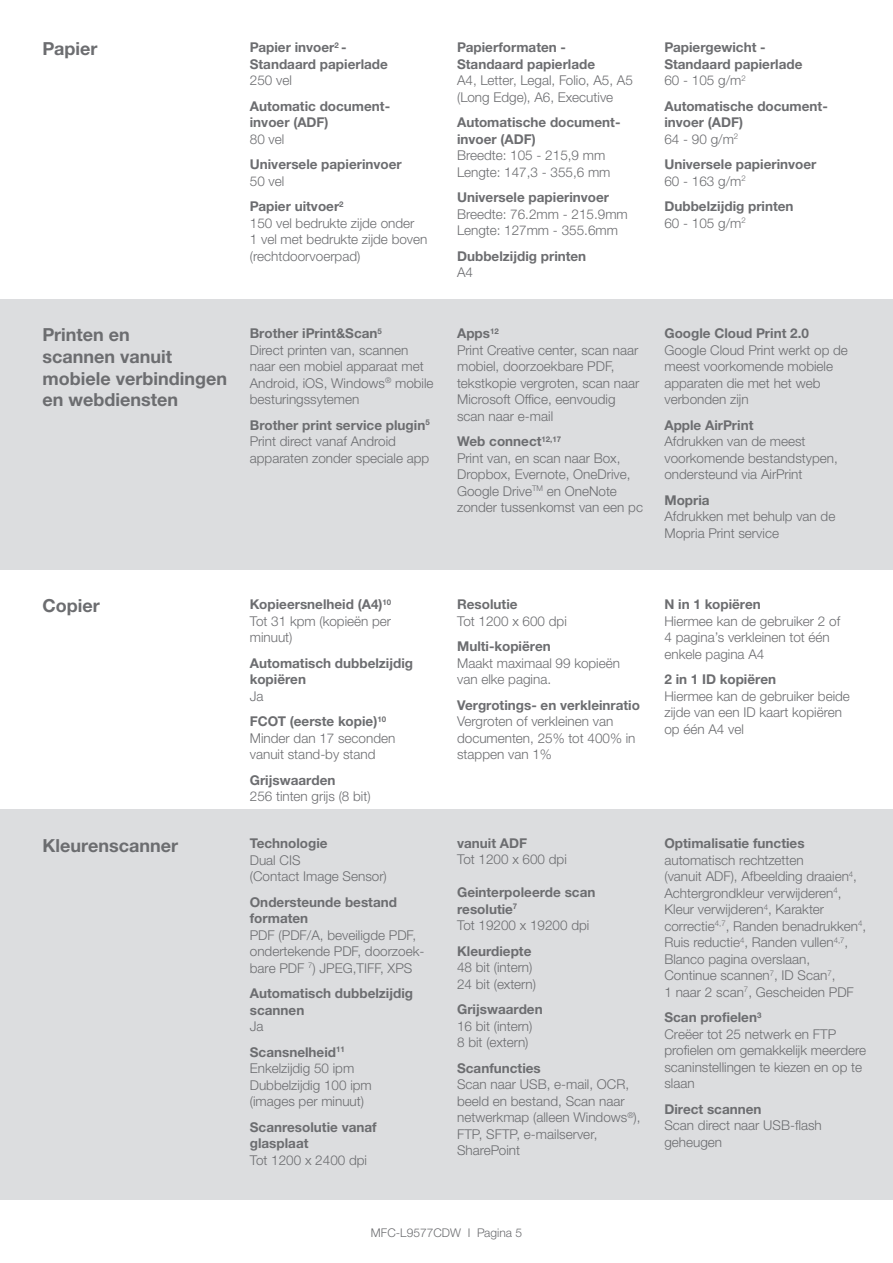
<style>
.page{position:relative;width:893px;height:1263px;background:#fff}
.page>*{position:absolute;margin:0;border:0;box-sizing:border-box;transform-origin:0 0}
.t1{font:700 18px/21.6px "Helvetica Neue LTW1 G";color:#6c6d70}
.t2{font:300 13.5px/16.5px "Helvetica Neue LTW1 G";color:#6c6d70}
.t3{font:700 13.5px/16.5px "Helvetica Neue LTW1 G";color:#6c6d70}
.t4{font:300 12px "Helvetica Neue LTW1 G";color:#6c6d70}
.s1{font-weight:300}
.s2{font-weight:700}
</style>
<div class="page">
<div style="left:0;top:809px;width:893px;height:391px;background:#dcdddf"></div>
<div style="left:0;top:300px;width:893px;height:270px;background:#dcdddf"></div>
<h1 class="t1" style="left:43px;top:38px;width:56px">Papier</h1>
<p class="t3" style="left:250px;top:39px;width:140px">Papier invoer<sup>2</sup> -<br>Standaard papierlade</p>
<p class="t2" style="left:250px;top:72px;width:44px">250 vel</p>
<p class="t3" style="left:250px;top:98px;width:142px">Automatic document&shy;invoer (ADF)</p>
<p class="t2" style="left:250px;top:131px;width:36px">80 vel</p>
<p class="t3" style="left:250px;top:156px;width:153px">Universele papierinvoer</p>
<p class="t3" style="left:250px;top:168px;width:95px;line-height:25.5px"><span class="s1">50 vel<br></span>Papier uitvoer<sup>2</sup></p>
<p class="t2" style="left:250px;top:215px;width:179px">150 vel bedrukte zijde onder<br>1 vel met bedrukte zijde boven (rechtdoorvoerpad)</p>
<h1 class="t1" style="left:43px;top:324px;width:186px">Printen en<br>scannen vanuit mobiele verbindingen en webdiensten</h1>
<p class="t2" style="left:250px;top:325px;width:185px"><span class="s2">Brother iPrint&amp;Scan</span><sup>5<br></sup>Direct printen van, scannen naar een mobiel apparaat met<br>Android, iOS, Windows<sup>®</sup> mobile besturingssytemen</p>
<p class="t2" style="left:250px;top:416px;width:181px"><span class="s2">Brother print service plugin</span><sup>5<br></sup>Print direct vanaf Android apparaten zonder speciale app</p>
<h1 class="t1" style="left:43px;top:595px;width:59px">Copier</h1>
<p class="t2" style="left:250px;top:596px;width:143px;text-align:justify"><span class="s2">Kopieersnelheid (A4)</span><sup>10<br></sup>Tot 31 kpm (kopieën per minuut)</p>
<p class="t3" style="left:250px;top:655px;width:165px">Automatisch dubbelzijdig kopiëren</p>
<p class="t3" style="left:250px;top:683px;width:138px;line-height:25.5px"><span class="s1">Ja<br></span>FCOT (eerste kopie)<sup>10</sup></p>
<p class="t2" style="left:250px;top:730px;width:147px">Minder dan 17 seconden vanuit stand-by stand</p>
<p class="t3" style="left:250px;top:772px;width:87px">Grijswaarden</p>
<p class="t2" style="left:250px;top:788px;width:122px">256 tinten grijs (8 bit)</p>
<h1 class="t1" style="left:43px;top:835px;width:137px">Kleurenscanner</h1>
<p class="t3" style="left:250px;top:835px;width:79px">Technologie</p>
<p class="t2" style="left:250px;top:852px;width:139px">Dual CIS<br>(Contact Image Sensor)</p>
<p class="t3" style="left:250px;top:894px;width:149px">Ondersteunde bestand formaten</p>
<p class="t2" style="left:250px;top:927px;width:176px">PDF (PDF/A, beveiligde PDF, ondertekende PDF, doorzoek&shy;bare PDF <sup>7</sup>) JPEG,TIFF, XPS</p>
<p class="t3" style="left:250px;top:985px;width:165px">Automatisch dubbelzijdig scannen</p>
<p class="t3" style="left:250px;top:1014px;width:96px;line-height:25.5px"><span class="s1">Ja<br></span>Scansnelheid<sup>11</sup></p>
<p class="t2" style="left:250px;top:1060px;width:124px">Enkelzijdig 50 ipm<br>Dubbelzijdig 100 ipm (images per minuut)</p>
<p class="t3" style="left:250px;top:1119px;width:128px">Scanresolutie vanaf glasplaat</p>
<p class="t2" style="left:250px;top:1152px;width:119px">Tot 1200 x 2400 dpi</p>
<p class="t3" style="left:457px;top:39px;width:140px">Papierformaten -<br>Standaard papierlade</p>
<p class="t2" style="left:457px;top:72px;width:177px">A4, Letter, Legal, Folio, A5, A5 (Long Edge), A6, Executive</p>
<p class="t3" style="left:457px;top:114px;width:165px">Automatische document&shy;invoer (ADF)</p>
<p class="t2" style="left:457px;top:147px;width:155px">Breedte: 105 - 215,9 mm<br>Lengte: 147,3 - 355,6 mm</p>
<p class="t3" style="left:457px;top:189px;width:153px">Universele papierinvoer</p>
<p class="t2" style="left:457px;top:206px;width:172px">Breedte: 76.2mm - 215.9mm<br>Lengte: 127mm - 355.6mm</p>
<p class="t3" style="left:457px;top:247px;width:131px">Dubbelzijdig printen</p>
<p class="t2" style="left:457px;top:264px;width:18px">A4</p>
<p class="t2" style="left:457px;top:325px;width:184px"><span class="s2">Apps</span><sup>12<br></sup>Print Creative center, scan naar mobiel, doorzoekbare PDF, tekstkopie vergroten, scan naar<br>Microsoft Office, eenvoudig scan naar e-mail</p>
<p class="t2" style="left:457px;top:433px;width:187px"><span class="s2">Web connect</span><sup>12,17<br></sup>Print van, en scan naar Box,<br>Dropbox, Evernote, OneDrive,<br>Google Drive<sup>TM</sup> en OneNote zonder tussenkomst van een pc</p>
<p class="t3" style="left:664px;top:39px;width:140px">Papiergewicht -<br>Standaard papierlade<br><span class="s1">60 - 105 g/m</span><sup>2</sup></p>
<p class="t3" style="left:664px;top:98px;width:165px">Automatische document&shy;invoer (ADF)<br><span class="s1">64 - 90 g/m</span><sup>2</sup></p>
<p class="t3" style="left:664px;top:156px;width:153px">Universele papierinvoer<br><span class="s1">60 - 163 g/m</span><sup>2</sup></p>
<p class="t3" style="left:664px;top:198px;width:131px">Dubbelzijdig printen<br><span class="s1">60 - 105 g/m</span><sup>2</sup></p>
<p class="t3" style="left:664px;top:325px;width:146px">Google Cloud Print 2.0</p>
<p class="t2" style="left:664px;top:341px;width:185px">Google Cloud Print werkt op de meest voorkomende mobiele apparaten die met het web verbonden zijn</p>
<p class="t3" style="left:664px;top:416px;width:91px">Apple AirPrint</p>
<p class="t2" style="left:664px;top:433px;width:175px">Afdrukken van de meest voorkomende bestandstypen, ondersteund via AirPrint</p>
<p class="t3" style="left:664px;top:491px;width:47px">Mopria</p>
<p class="t2" style="left:664px;top:508px;width:172px">Afdrukken met behulp van de<br>Mopria Print service</p>
<p class="t3" style="left:457px;top:596px;width:62px">Resolutie</p>
<p class="t2" style="left:457px;top:613px;width:111px">Tot 1200 x 600 dpi</p>
<p class="t3" style="left:457px;top:638px;width:95px">Multi-kopiëren</p>
<p class="t2" style="left:457px;top:655px;width:164px">Maakt maximaal 99 kopieën van elke pagina.</p>
<p class="t3" style="left:457px;top:697px;width:184px">Vergrotings- en verkleinratio</p>
<p class="t2" style="left:457px;top:713px;width:180px">Vergroten of verkleinen van documenten, 25% tot 400% in stappen van 1%</p>
<p class="t3" style="left:664px;top:596px;width:98px">N in 1 kopiëren</p>
<p class="t2" style="left:664px;top:613px;width:177px">Hiermee kan de gebruiker 2 of<br>4 pagina’s verkleinen tot één enkele pagina A4</p>
<p class="t3" style="left:664px;top:671px;width:113px">2 in 1 ID kopiëren</p>
<p class="t2" style="left:664px;top:688px;width:187px">Hiermee kan de gebruiker beide zijde van een ID kaart kopiëren op één A4 vel</p>
<p class="t3" style="left:457px;top:834px;width:72px">vanuit ADF</p>
<p class="t2" style="left:457px;top:851px;width:111px">Tot 1200 x 600 dpi</p>
<p class="t3" style="left:457px;top:884px;width:140px">Geinterpoleerde scan resolutie<sup>7<br></sup><span class="s1">Tot 19200 x 19200 dpi</span></p>
<p class="t3" style="left:457px;top:942px;width:76px">Kleurdiepte</p>
<p class="t2" style="left:457px;top:959px;width:80px">48 bit (intern)<br>24 bit (extern)</p>
<p class="t3" style="left:457px;top:1001px;width:87px">Grijswaarden</p>
<p class="t2" style="left:457px;top:1018px;width:77px">16 bit (intern)<br>8 bit (extern)</p>
<p class="t3" style="left:457px;top:1059px;width:85px">Scanfuncties</p>
<p class="t2" style="left:457px;top:1076px;width:185px">Scan naar USB, e-mail, OCR, beeld en bestand, Scan naar netwerkmap (alleen Windows<sup>®</sup>),<br>FTP, SFTP, e-mailserver,<br>SharePoint</p>
<p class="t3" style="left:664px;top:835px;width:142px">Optimalisatie functies</p>
<p class="t2" style="left:664px;top:852px;width:203px">automatisch rechtzetten<br>(vanuit ADF), Afbeelding draaien<sup>4</sup>,<br>Achtergrondkleur verwijderen<sup>4</sup>,<br>Kleur verwijderen<sup>4</sup>, Karakter correctie<sup>4,7</sup>, Randen benadrukken<sup>4</sup>,<br>Ruis reductie<sup>4</sup>, Randen vullen<sup>4,7</sup>,<br>Blanco pagina overslaan,<br>Continue scannen<sup>7</sup>, ID Scan<sup>7</sup>,<br>1 naar 2 scan<sup>7</sup>, Gescheiden PDF</p>
<p class="t2" style="left:664px;top:1009px;width:203px"><span class="s2">Scan profielen</span><sup>3<br></sup>Creëer tot 25 netwerk en FTP profielen om gemakkelijk meerdere scaninstellingen te kiezen en op te slaan</p>
<p class="t3" style="left:664px;top:1101px;width:99px">Direct scannen</p>
<p class="t2" style="left:664px;top:1117px;width:159px">Scan direct naar USB-flash geheugen</p>
<p class="t4" style="left:371px;top:1226px;width:153px">MFC-L9577CDW I Pagina 5</p>
</div>
